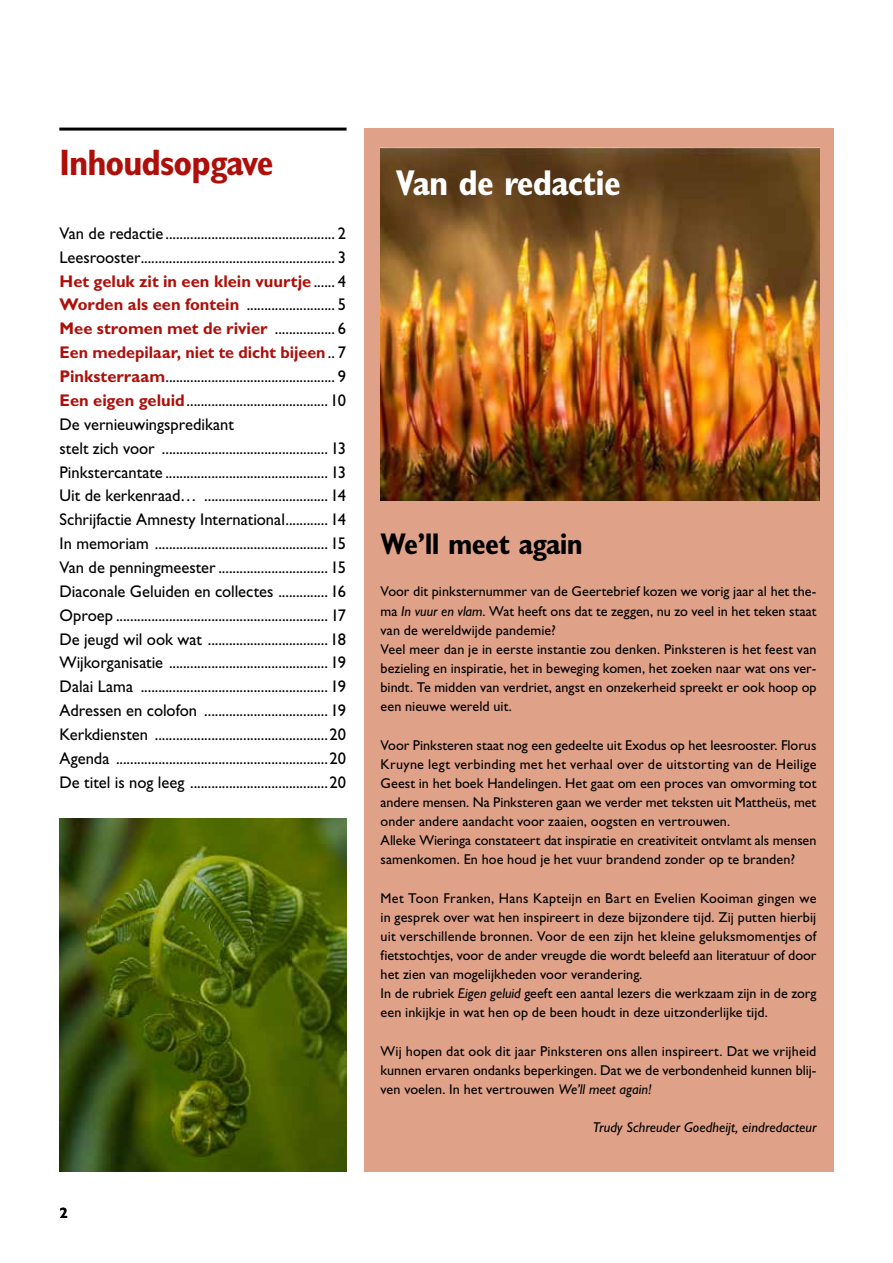
<style>
.page{position:relative;width:893px;height:1263px;background:#fff}
.page>*{position:absolute;margin:0;border:0;box-sizing:border-box;transform-origin:0 0}
.t1{font:700 condensed 36.9px "Gill Sans Std";letter-spacing:-.025em;color:#ae0f0a}
.t2{font:700 condensed 36px "Gill Sans Std";letter-spacing:-.025em;color:#fff}
.t3{font:700 condensed 30px "Gill Sans Std";letter-spacing:-.025em;color:#000}
.t4{font:16.95px/23.9px "Gill Sans Std";color:#000}
.t5{font:700 15px "Gill Sans Std";color:#000}
.t6{font:14.25px/19.2px "Gill Sans Std";letter-spacing:.005em;color:#000}
.t7{font:italic 14.25px "Gill Sans Std";letter-spacing:.005em;color:#000}
.s1{font-weight:700;color:#ae0f0a}
.s2{font-style:italic}
</style>
<div class="page">
<hr style="left:59px;top:128px;width:288px;height:3px;background:#000">
<div style="left:364px;top:128px;width:469px;height:1043px;background:#e0a189"></div>
<img style="left:381px;top:147px;width:438px;height:353px">
<img style="left:60px;top:819px;width:287px;height:352px">
<h1 class="t1" style="left:60px;top:141px;width:216px">Inhoudsopgave</h1>
<p class="t4" style="left:60px;top:221px;width:288px">Van de redactie ................................................ 2<br>Leesrooster....................................................... 3<br><span class="s1">Het geluk zit in een klein vuurtje</span> ...... 4<br><span class="s1">Worden als een fontein</span> ......................... 5<br><span class="s1">Mee stromen met de rivier</span> ................. 6<br><span class="s1">Een medepilaar, niet te dicht bijeen</span>.. 7<br><span class="s1">Pinksterraam</span>................................................ 9<br><span class="s1">Een eigen geluid</span>........................................ 10<br>De vernieuwingspredikant<br>stelt zich voor ............................................... 13<br>Pinkstercantate .............................................. 13<br>Uit de kerkenraad… ................................... 14<br>Schrijfactie Amnesty International............ 14<br>In memoriam ................................................. 15<br>Van de penningmeester ............................... 15<br>Diaconale Geluiden en collectes .............. 16<br>Oproep ............................................................ 17<br>De jeugd wil ook wat .................................. 18<br>Wijkorganisatie ............................................. 19<br>Dalai Lama ..................................................... 19<br>Adressen en colofon ................................... 19<br>Kerkdiensten .................................................20<br>Agenda ............................................................20<br>De titel is nog leeg .......................................20</p>
<p class="t5" style="left:60px;top:1204px;width:10px">2</p>
<h2 class="t2" style="left:396px;top:161px;width:227px">Van de redactie</h2>
<h3 class="t3" style="left:381px;top:526px;width:204px">We’ll meet again</h3>
<p class="t6" style="left:381px;top:582px;width:437px">Voor dit pinksternummer van de Geertebrief kozen we vorig jaar al het the‑ ma <span class="s2">In vuur en vlam</span>. Wat heeft ons dat te zeggen, nu zo veel in het teken staat van de wereldwijde pandemie?<br>Veel meer dan je in eerste instantie zou denken. Pinksteren is het feest van bezieling en inspiratie, het in beweging komen, het zoeken naar wat ons ver‑ bindt. Te midden van verdriet, angst en onzekerheid spreekt er ook hoop op een nieuwe wereld uit.</p>
<p class="t6" style="left:381px;top:735px;width:437px">Voor Pinksteren staat nog een gedeelte uit Exodus op het leesrooster. Florus Kruyne legt verbinding met het verhaal over de uitstorting van de Heilige Geest in het boek Handelingen. Het gaat om een proces van omvorming tot andere mensen. Na Pinksteren gaan we verder met teksten uit Mattheüs, met onder andere aandacht voor zaaien, oogsten en vertrouwen.<br>Alleke Wieringa constateert dat inspiratie en creativiteit ontvlamt als mensen samenkomen. En hoe houd je het vuur brandend zonder op te branden?</p>
<p class="t6" style="left:381px;top:888px;width:437px">Met Toon Franken, Hans Kapteijn en Bart en Evelien Kooiman gingen we in gesprek over wat hen inspireert in deze bijzondere tijd. Zij putten hierbij uit verschillende bronnen. Voor de een zijn het kleine geluksmomentjes of fietstochtjes, voor de ander vreugde die wordt beleefd aan literatuur of door het zien van mogelijkheden voor verandering.<br>In de rubriek <span class="s2">Eigen geluid</span> geeft een aantal lezers die werkzaam zijn in de zorg een inkijkje in wat hen op de been houdt in deze uitzonderlijke tijd.</p>
<p class="t6" style="left:381px;top:1041px;width:437px;text-align:justify">Wij hopen dat ook dit jaar Pinksteren ons allen inspireert. Dat we vrijheid kunnen ervaren ondanks beperkingen. Dat we de verbondenheid kunnen blij‑ ven voelen. In het vertrouwen <span class="s2">We’ll meet again!</span></p>
<p class="t7" style="left:593px;top:1119px;width:225px">Trudy Schreuder Goedheijt, eindredacteur</p>
</div>
